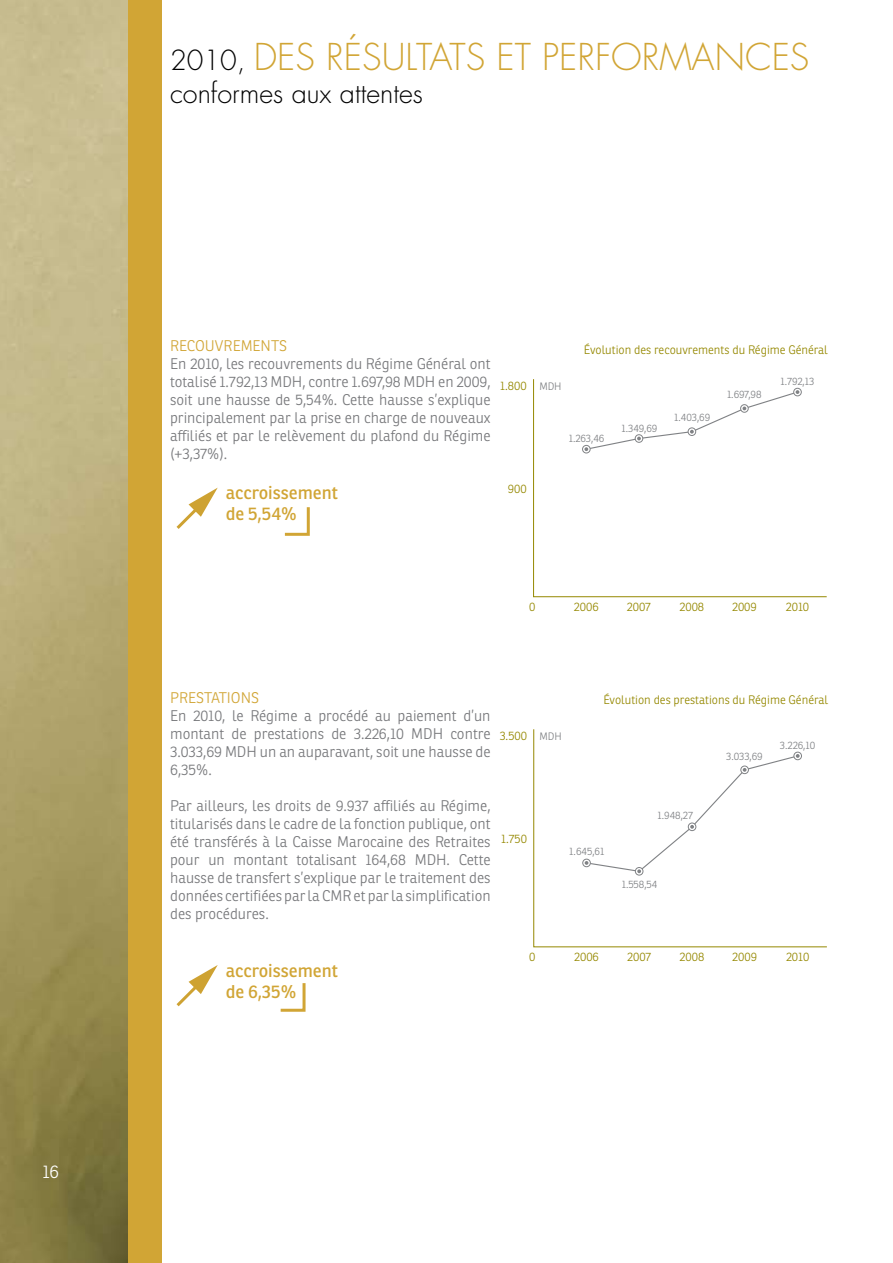
<style>
.page{position:relative;width:893px;height:1263px;background:#fff}
.page>*{position:absolute;margin:0;border:0;box-sizing:border-box;transform-origin:0 0}
.t1{font:300 36px "Futura";color:#d1a535}
.t2{font:300 27px "Futura";color:#000}
.t3{font:18px/21.6px "Ronnia";color:#d1a535}
.t4{font:300 18px "Ronnia";color:#fff}
.t5{font:300 15px/18px "Ronnia";color:#77787b;text-align:justify}
.t6{font:300 15px "Ronnia";color:#d1a535}
.t7{font:300 12px "Ronnia";color:#958800}
.t8{font:300 10.5px "Ronnia";letter-spacing:-.01em;color:#808285}
.s1{font-size:27px;color:#000}
</style>
<div class="page">
<div style="left:128px;top:0;width:34px;height:1263px;background:#d1a535"></div>
<img style="left:0;top:0;width:128px;height:1263px">
<svg style="left:533px;top:379px;width:294px;height:218px"></svg>
<div style="left:582px;top:445px;width:8px;height:8px;border:1px solid #808285;border-radius:50%"></div>
<div style="left:793px;top:388px;width:8px;height:8px;border:1px solid #808285;border-radius:50%"></div>
<svg style="left:584px;top:390px;width:215px;height:61px"></svg>
<svg style="left:533px;top:729px;width:294px;height:218px"></svg>
<div style="left:583px;top:859px;width:7px;height:8px;border:1px solid #808285;border-radius:50%"></div>
<div style="left:635px;top:867px;width:8px;height:8px;border:1px solid #808285;border-radius:50%"></div>
<div style="left:794px;top:752px;width:8px;height:8px;border:1px solid #808285;border-radius:50%"></div>
<svg style="left:585px;top:754px;width:215px;height:119px"></svg>
<svg style="left:176px;top:488px;width:42px;height:41px"></svg>
<svg style="left:176px;top:965px;width:42px;height:42px"></svg>
<svg style="left:284px;top:507px;width:26px;height:29px"></svg>
<svg style="left:280px;top:983px;width:26px;height:29px"></svg>
<p class="t4" style="left:43px;top:1161px;width:18px">16</p>
<h1 class="t1" style="left:170px;top:34px;width:641px"><span class="s1">2010,</span> DES RÉSULTATS ET PERFORMANCES</h1>
<h2 class="t2" style="left:170px;top:75px;width:254px">conformes aux attentes</h2>
<p class="t6" style="left:170px;top:336px;width:119px">RECOUVREMENTS</p>
<p class="t5" style="left:170px;top:355px;width:322px">En 2010, les recouvrements du Régime Général ont totalisé 1.792,13 MDH, contre 1.697,98 MDH en 2009, soit une hausse de 5,54%. Cette hausse s’explique principalement par la prise en charge de nouveaux affiliés et par le relèvement du plafond du Régime (+3,37%).</p>
<p class="t3" style="left:226px;top:481px;width:114px">accroissement de 5,54%</p>
<p class="t7" style="left:500px;top:379px;width:28px">1.800</p>
<p class="t7" style="left:508px;top:481px;width:20px">900</p>
<p class="t8" style="left:539px;top:380px;width:24px">MDH</p>
<p class="t7" style="left:584px;top:342px;width:246px">Évolution des recouvrements du Régime Général</p>
<p class="t8" style="left:569px;top:431px;width:37px">1.263,46</p>
<p class="t8" style="left:621px;top:422px;width:37px">1.349,69</p>
<p class="t8" style="left:674px;top:411px;width:37px">1.403,69</p>
<p class="t8" style="left:727px;top:388px;width:36px">1.697,98</p>
<p class="t8" style="left:780px;top:375px;width:35px">1.792,13</p>
<p class="t7" style="left:529px;top:599px;width:8px">0</p>
<p class="t7" style="left:574px;top:599px;width:26px">2006</p>
<p class="t7" style="left:627px;top:599px;width:25px">2007</p>
<p class="t7" style="left:679px;top:599px;width:26px">2008</p>
<p class="t7" style="left:732px;top:599px;width:26px">2009</p>
<p class="t7" style="left:786px;top:599px;width:25px">2010</p>
<p class="t6" style="left:170px;top:688px;width:91px">PRESTATIONS</p>
<p class="t5" style="left:170px;top:706px;width:322px">En 2010, le Régime a procédé au paiement d’un montant de prestations de 3.226,10 MDH contre 3.033,69 MDH un an auparavant, soit une hausse de 6,35%.</p>
<p class="t5" style="left:170px;top:796px;width:322px">Par ailleurs, les droits de 9.937 affiliés au Régime, titularisés dans le cadre de la fonction publique, ont été transférés à la Caisse Marocaine des Retraites pour un montant totalisant 164,68 MDH. Cette hausse de transfert s’explique par le traitement des données certifiées par la CMR et par la simplification des procédures.</p>
<p class="t7" style="left:500px;top:729px;width:29px">3.500</p>
<p class="t7" style="left:501px;top:832px;width:27px">1.750</p>
<p class="t8" style="left:540px;top:730px;width:24px">MDH</p>
<p class="t7" style="left:603px;top:692px;width:226px">Évolution des prestations du Régime Général</p>
<p class="t8" style="left:726px;top:749px;width:38px">3.033,69</p>
<p class="t8" style="left:780px;top:739px;width:37px">3.226,10</p>
<p class="t8" style="left:569px;top:845px;width:37px">1.645,61</p>
<p class="t8" style="left:658px;top:809px;width:37px">1.948,27</p>
<p class="t8" style="left:622px;top:878px;width:37px">1.558,54</p>
<p class="t3" style="left:226px;top:959px;width:114px">accroissement de 6,35%</p>
<p class="t7" style="left:529px;top:949px;width:8px">0</p>
<p class="t7" style="left:574px;top:949px;width:26px">2006</p>
<p class="t7" style="left:627px;top:949px;width:25px">2007</p>
<p class="t7" style="left:680px;top:949px;width:26px">2008</p>
<p class="t7" style="left:732px;top:949px;width:26px">2009</p>
<p class="t7" style="left:786px;top:949px;width:25px">2010</p>
</div>
